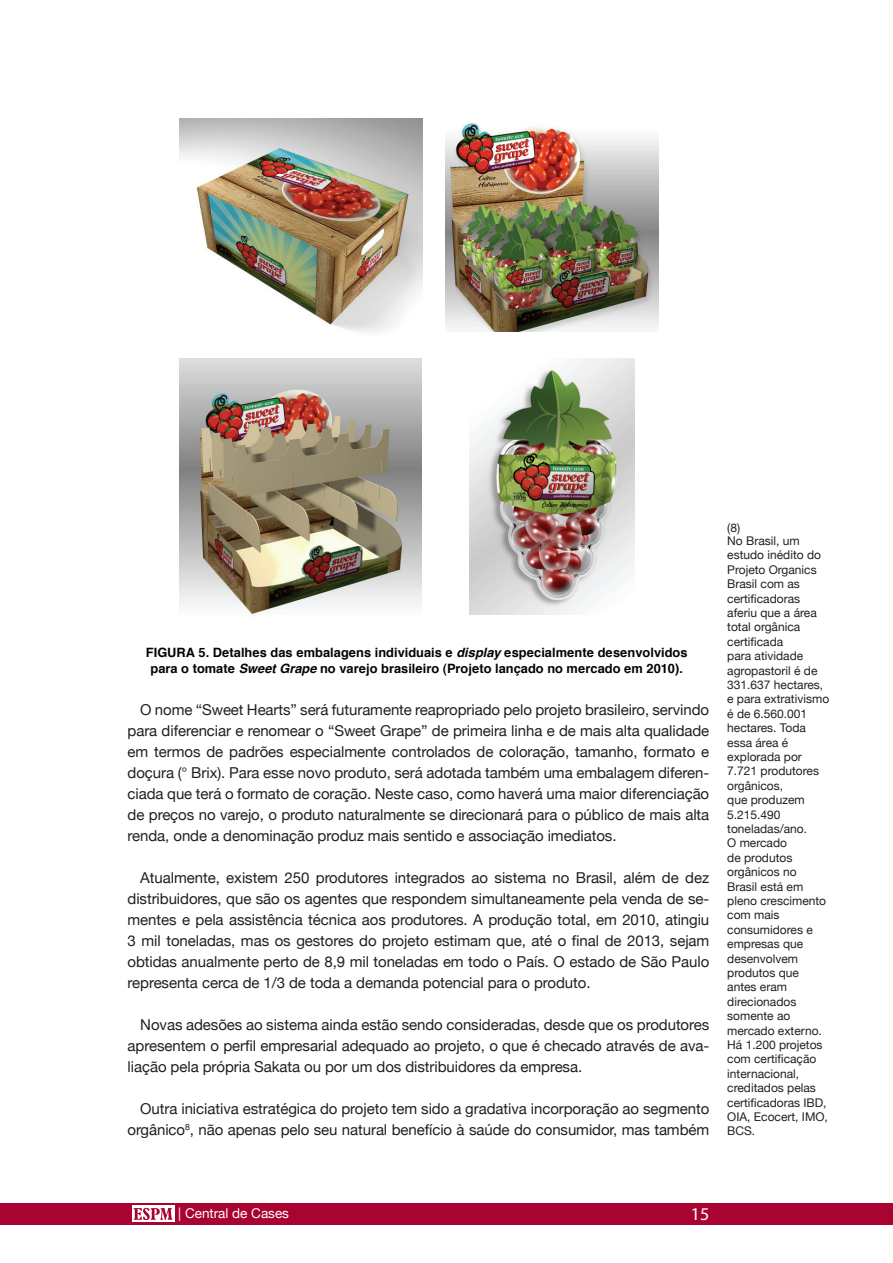
<style>
.page{position:relative;width:893px;height:1263px;background:#fff}
.page>*{position:absolute;margin:0;border:0;box-sizing:border-box;transform-origin:0 0}
.t1{font:18px "Myriad Pro";color:#fff}
.t2{font:15px/21px "Helvetica Neue";letter-spacing:-.005em;color:#231f20;text-align:justify}
.t3{font:13.5px "Helvetica Neue";color:#fff}
.t4{font:700 12.9px/15.5px "Helvetica";color:#040503;text-align:center}
.t5{font:12px/14.4px "Helvetica Neue";color:#231f20}
.s1{font-style:italic}
</style>
<div class="page">
<div style="left:0;top:1203px;width:893px;height:22px;background:#a90332"></div>
<div style="left:132px;top:1206px;width:42px;height:16px;background:#fff"></div>
<svg style="left:134px;top:1208px;width:38px;height:12px"></svg>
<img style="left:180px;top:118px;width:243px;height:216px">
<img style="left:445px;top:123px;width:213px;height:209px">
<img style="left:180px;top:358px;width:241px;height:257px">
<img style="left:469px;top:358px;width:165px;height:257px">
<p class="t4" style="left:146px;top:645px;width:543px">FIGURA 5. Detalhes das embalagens individuais e <span class="s1">display</span> especialmente desenvolvidos para o tomate <span class="s1">Sweet Grape</span> no varejo brasileiro (Projeto lançado no mercado em 2010).</p>
<p class="t2" style="left:128px;top:699px;width:583px;text-indent:13px">O nome “Sweet Hearts” será futuramente reapropriado pelo projeto brasileiro, servindo para diferenciar e renomear o “Sweet Grape” de primeira linha e de mais alta qualidade em termos de padrões especialmente controlados de coloração, tamanho, formato e doçura (° Brix). Para esse novo produto, será adotada também uma embalagem diferen&shy;ciada que terá o formato de coração. Neste caso, como haverá uma maior diferenciação de preços no varejo, o produto naturalmente se direcionará para o público de mais alta renda, onde a denominação produz mais sentido e associação imediatos.</p>
<p class="t2" style="left:128px;top:867px;width:583px;text-indent:13px">Atualmente, existem 250 produtores integrados ao sistema no Brasil, além de dez distribuidores, que são os agentes que respondem simultaneamente pela venda de se&shy;mentes e pela assistência técnica aos produtores. A produção total, em 2010, atingiu 3 mil toneladas, mas os gestores do projeto estimam que, até o final de 2013, sejam obtidas anualmente perto de 8,9 mil toneladas em todo o País. O estado de São Paulo representa cerca de 1/3 de toda a demanda potencial para o produto.</p>
<p class="t2" style="left:128px;top:1014px;width:583px;text-indent:13px">Novas adesões ao sistema ainda estão sendo consideradas, desde que os produtores apresentem o perfil empresarial adequado ao projeto, o que é checado através de ava&shy;liação pela própria Sakata ou por um dos distribuidores da empresa.</p>
<p class="t2" style="left:128px;top:1098px;width:583px;text-align:right">Outra iniciativa estratégica do projeto tem sido a gradativa incorporação ao segmento orgânico<sup>8</sup>, não apenas pelo seu natural benefício à saúde do consumidor, mas também</p>
<p class="t5" style="left:727px;top:520px;width:14px">(8)</p>
<p class="t5" style="left:727px;top:533px;width:103px">No Brasil, um estudo inédito do<br>Projeto Organics<br>Brasil com as certificadoras aferiu que a área total orgânica certificada<br>para atividade agropastoril é de<br>331.637 hectares, e para extrativismo é de 6.560.001 hectares. Toda essa área é explorada por<br>7.721 produtores orgânicos,<br>que produzem<br>5.215.490 toneladas/ano.<br>O mercado<br>de produtos orgânicos no<br>Brasil está em pleno crescimento com mais consumidores e empresas que desenvolvem produtos que antes eram direcionados somente ao mercado externo.<br>Há 1.200 projetos com certificação internacional, creditados pelas certificadoras IBD,<br>OIA, Ecocert, IMO,<br>BCS.</p>
<p class="t3" style="left:178px;top:1205px;width:112px">| Central de Cases</p>
<p class="t1" style="left:691px;top:1203px;width:20px">15</p>
</div>
